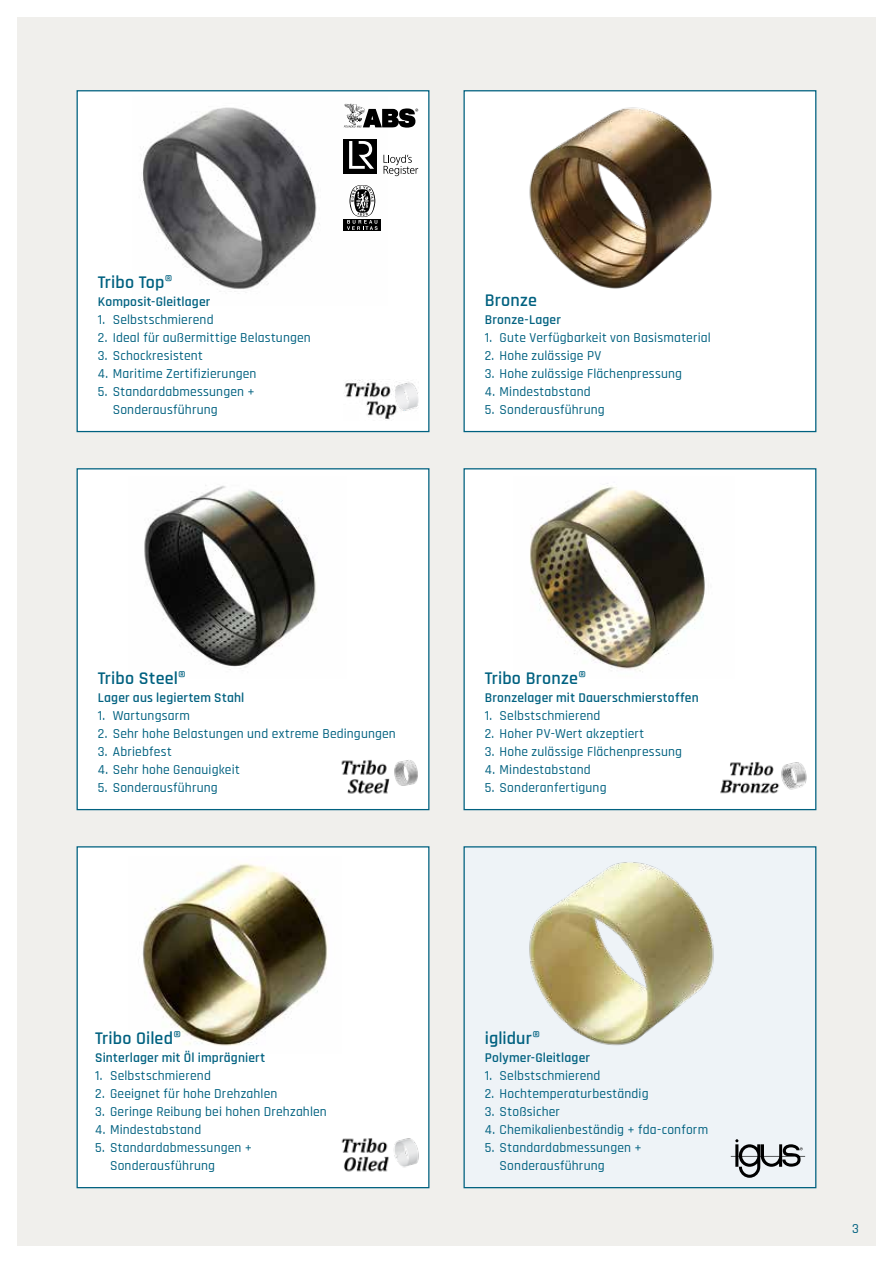
<style>
.page{position:relative;width:893px;height:1263px;background:#fff}
.page>*{position:absolute;margin:0;border:0;box-sizing:border-box;transform-origin:0 0}
.t1{font:600 18px "Rajdhani";letter-spacing:.01em;color:#006180}
.t2{font:500 13.5px/18px "Rajdhani";letter-spacing:.015em;color:#006180}
.t3{font:600 13.5px "Rajdhani";letter-spacing:.01em;color:#006180}
</style>
<div class="page">
<div style="left:17px;top:17px;width:859px;height:1229px;background:#f0efec"></div>
<div style="left:77px;top:847px;width:352px;height:341px;background:#fff"></div>
<div style="left:77px;top:846px;width:352px;height:342px;border:1px solid #006180"></div>
<div style="left:464px;top:847px;width:352px;height:341px;background:#eef3f7"></div>
<div style="left:463px;top:846px;width:353px;height:342px;border:1px solid #006180"></div>
<div style="left:77px;top:469px;width:352px;height:341px;background:#fff"></div>
<div style="left:77px;top:468px;width:352px;height:342px;border:1px solid #006180"></div>
<div style="left:464px;top:469px;width:352px;height:341px;background:#fff"></div>
<div style="left:463px;top:468px;width:353px;height:342px;border:1px solid #006180"></div>
<div style="left:77px;top:91px;width:352px;height:341px;background:#fff"></div>
<div style="left:77px;top:90px;width:352px;height:342px;border:1px solid #006180"></div>
<div style="left:464px;top:91px;width:352px;height:341px;background:#fff"></div>
<div style="left:463px;top:90px;width:353px;height:342px;border:1px solid #006180"></div>
<img style="left:142px;top:103px;width:243px;height:189px">
<img style="left:529px;top:107px;width:183px;height:182px">
<img style="left:142px;top:863px;width:186px;height:183px">
<img style="left:529px;top:862px;width:185px;height:184px">
<img style="left:144px;top:485px;width:173px;height:185px">
<img style="left:530px;top:483px;width:175px;height:189px">
<img style="left:345px;top:380px;width:73px;height:40px">
<img style="left:341px;top:759px;width:77px;height:35px">
<img style="left:341px;top:1138px;width:78px;height:34px">
<img style="left:720px;top:761px;width:87px;height:33px">
<svg style="left:344px;top:104px;width:74px;height:24px"></svg>
<div style="left:344px;top:139px;width:33px;height:35px;background:#000"></div>
<svg style="left:349px;top:141px;width:25px;height:28px"></svg>
<svg style="left:383px;top:155px;width:35px;height:21px"></svg>
<div style="left:344px;top:219px;width:37px;height:6px;background:#000"></div>
<div style="left:344px;top:225px;width:37px;height:6px;background:#000"></div>
<svg style="left:347px;top:185px;width:31px;height:45px"></svg>
<svg style="left:731px;top:1139px;width:74px;height:39px"></svg>
<h1 class="t1" style="left:98px;top:273px;width:76px">Tribo Top®</h1>
<p class="t3" style="left:98px;top:295px;width:114px">Komposit-Gleitlager</p>
<p class="t2" style="left:98px;top:311px;width:117px">1. Selbstschmierend</p>
<p class="t2" style="left:98px;top:329px;width:215px">2. Ideal für außermittige Belastungen</p>
<p class="t2" style="left:98px;top:347px;width:107px">3. Schockresistent</p>
<p class="t2" style="left:98px;top:365px;width:160px">4. Maritime Zertifizierungen</p>
<p class="t2" style="left:113px;top:383px;width:144px;text-indent:-15px">5. Standardabmessungen +<br>Sonderausführung</p>
<h1 class="t1" style="left:485px;top:291px;width:54px">Bronze</h1>
<p class="t3" style="left:485px;top:313px;width:78px">Bronze-Lager</p>
<p class="t2" style="left:485px;top:329px;width:228px">1. Gute Verfügbarkeit von Basismaterial</p>
<p class="t2" style="left:485px;top:347px;width:118px">2. Hohe zulässige PV</p>
<p class="t2" style="left:485px;top:365px;width:199px">3. Hohe zulässige Flächenpressung</p>
<p class="t2" style="left:485px;top:383px;width:108px">4. Mindestabstand</p>
<p class="t2" style="left:485px;top:401px;width:121px">5. Sonderausführung</p>
<h1 class="t1" style="left:98px;top:669px;width:90px">Tribo Steel®</h1>
<p class="t3" style="left:98px;top:691px;width:148px">Lager aus legiertem Stahl</p>
<p class="t2" style="left:98px;top:707px;width:94px">1. Wartungsarm</p>
<p class="t2" style="left:98px;top:725px;width:300px">2. Sehr hohe Belastungen und extreme Bedingungen</p>
<p class="t2" style="left:98px;top:743px;width:75px">3. Abriebfest</p>
<p class="t2" style="left:98px;top:761px;width:143px">4. Sehr hohe Genauigkeit</p>
<p class="t2" style="left:98px;top:779px;width:121px">5. Sonderausführung</p>
<h1 class="t1" style="left:485px;top:669px;width:103px">Tribo Bronze®</h1>
<p class="t3" style="left:485px;top:691px;width:215px">Bronzelager mit Dauerschmierstoffen</p>
<p class="t2" style="left:485px;top:707px;width:117px">1. Selbstschmierend</p>
<p class="t2" style="left:485px;top:725px;width:161px">2. Hoher PV-Wert akzeptiert</p>
<p class="t2" style="left:485px;top:743px;width:199px">3. Hohe zulässige Flächenpressung</p>
<p class="t2" style="left:485px;top:761px;width:108px">4. Mindestabstand</p>
<p class="t2" style="left:485px;top:779px;width:123px">5. Sonderanfertigung</p>
<h1 class="t1" style="left:95px;top:1029px;width:88px">Tribo Oiled®</h1>
<p class="t3" style="left:95px;top:1051px;width:171px">Sinterlager mit Öl imprägniert</p>
<p class="t2" style="left:95px;top:1067px;width:117px">1. Selbstschmierend</p>
<p class="t2" style="left:95px;top:1085px;width:184px">2. Geeignet für hohe Drehzahlen</p>
<p class="t2" style="left:95px;top:1103px;width:233px">3. Geringe Reibung bei hohen Drehzahlen</p>
<p class="t2" style="left:95px;top:1121px;width:108px">4. Mindestabstand</p>
<p class="t2" style="left:110px;top:1139px;width:144px;text-indent:-15px">5. Standardabmessungen +<br>Sonderausführung</p>
<h1 class="t1" style="left:485px;top:1029px;width:57px">iglidur®</h1>
<p class="t3" style="left:485px;top:1051px;width:107px">Polymer-Gleitlager</p>
<p class="t2" style="left:485px;top:1067px;width:117px">1. Selbstschmierend</p>
<p class="t2" style="left:485px;top:1085px;width:165px">2. Hochtemperaturbeständig</p>
<p class="t2" style="left:485px;top:1103px;width:77px">3. Stoßsicher</p>
<p class="t2" style="left:485px;top:1121px;width:225px">4. Chemikalienbeständig + fda-conform</p>
<p class="t2" style="left:500px;top:1139px;width:144px;text-indent:-15px">5. Standardabmessungen +<br>Sonderausführung</p>
<p class="t2" style="left:852px;top:1219px;width:8px">3</p>
</div>
